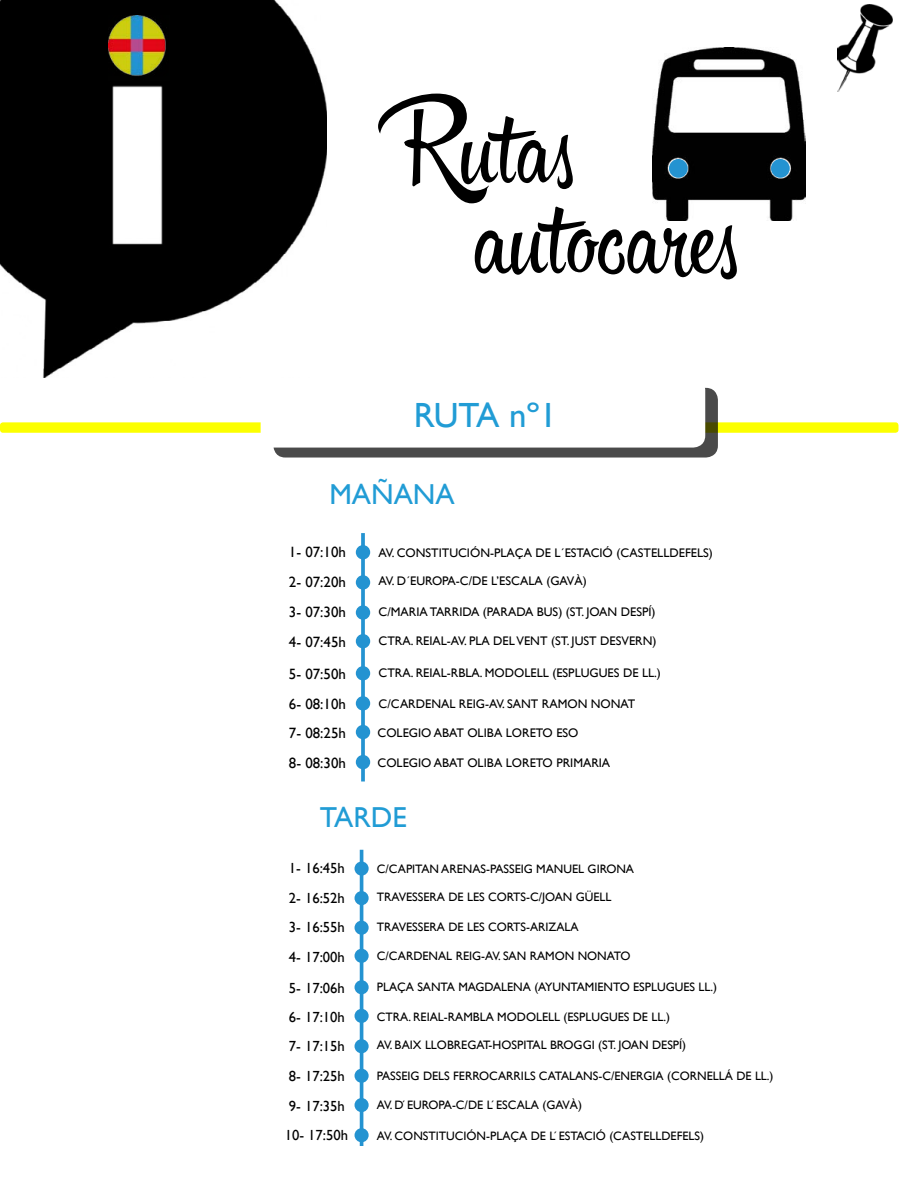
<style>
.page{position:relative;width:900px;height:1200px;background:#fff}
.page>*{position:absolute;margin:0;border:0;box-sizing:border-box;transform-origin:0 0}
.t1{font:98.55px/90.4px "Hipster Script Pro";color:#000}
.t2{font:34.95px "Gill Sans";color:#219cd5}
.t3{font:28.8px "Gill Sans";color:#219cd5}
.t4{font:15px/30px "Gill Sans";color:#000}
.t5{font:14.7px/29.5px "Gill Sans";color:#000;text-align:justify}
.t6{font:12.45px "Gill Sans";color:#000}
.t7{font:12.15px "Gill Sans";color:#000}
</style>
<div class="page">
<img style="left:0;top:0;width:327px;height:378px">
<img style="left:108px;top:15px;width:62px;height:66px">
<div style="left:0;top:422px;width:898px;height:11px;background:#fcff00;border-radius:3px"></div>
<img style="left:838px;top:4px;width:54px;height:87px">
<img style="left:653px;top:48px;width:153px;height:173px">
<div style="left:669px;top:159px;width:19px;height:19px;background:#2493d1;border-radius:50%"></div>
<div style="left:771px;top:159px;width:19px;height:19px;background:#2493d1;border-radius:50%"></div>
<div style="left:273px;top:388px;width:445px;height:70px;background:#4a4a4a;border-radius:12px"></div>
<div style="left:261px;top:378px;width:444px;height:70px;background:#fff;border-radius:12px"></div>
<svg style="left:361px;top:533px;width:4px;height:248px"></svg>
<div style="left:356px;top:545px;width:14px;height:14px;background:#2493d1;border-radius:50%"></div>
<div style="left:356px;top:575px;width:14px;height:15px;background:#2493d1;border-radius:50%"></div>
<div style="left:356px;top:605px;width:14px;height:15px;background:#2493d1;border-radius:50%"></div>
<div style="left:356px;top:634px;width:14px;height:14px;background:#2493d1;border-radius:50%"></div>
<div style="left:356px;top:666px;width:14px;height:14px;background:#2493d1;border-radius:50%"></div>
<div style="left:356px;top:725px;width:14px;height:14px;background:#2493d1;border-radius:50%"></div>
<div style="left:356px;top:696px;width:14px;height:15px;background:#2493d1;border-radius:50%"></div>
<div style="left:356px;top:755px;width:14px;height:14px;background:#2493d1;border-radius:50%"></div>
<hr style="left:360px;top:850px;width:3px;height:296px;background:#2493d1">
<div style="left:355px;top:862px;width:14px;height:14px;background:#2493d1;border-radius:50%"></div>
<div style="left:355px;top:891px;width:14px;height:14px;background:#2493d1;border-radius:50%"></div>
<div style="left:355px;top:921px;width:14px;height:14px;background:#2493d1;border-radius:50%"></div>
<div style="left:355px;top:949px;width:14px;height:14px;background:#2493d1;border-radius:50%"></div>
<div style="left:355px;top:980px;width:14px;height:14px;background:#2493d1;border-radius:50%"></div>
<div style="left:355px;top:1009px;width:14px;height:14px;background:#2493d1;border-radius:50%"></div>
<div style="left:355px;top:1039px;width:14px;height:14px;background:#2493d1;border-radius:50%"></div>
<div style="left:355px;top:1098px;width:14px;height:14px;background:#2493d1;border-radius:50%"></div>
<div style="left:355px;top:1069px;width:14px;height:14px;background:#2493d1;border-radius:50%"></div>
<div style="left:355px;top:1128px;width:14px;height:14px;background:#2493d1;border-radius:50%"></div>
<h1 class="t1" style="left:474px;top:100px;width:267px;text-indent:-74px">Rutas autocares</h1>
<h2 class="t2" style="left:414px;top:394px;width:145px">RUTA nº1</h2>
<h3 class="t3" style="left:329px;top:478px;width:127px">MAÑANA</h3>
<p class="t4" style="left:289px;top:537px;width:59px">1- 07:10h</p>
<p class="t4" style="left:289px;top:567px;width:59px">2- 07:20h</p>
<p class="t4" style="left:289px;top:597px;width:59px">3- 07:30h<br>4- 07:45h</p>
<p class="t4" style="left:289px;top:659px;width:59px">5- 07:50h<br>6- 08:10h</p>
<p class="t4" style="left:289px;top:718px;width:59px">7- 08:25h</p>
<p class="t6" style="left:379px;top:545px;width:336px">AV. CONSTITUCIÓN-PLAÇA DE L´ESTACIÓ (CASTELLDEFELS)</p>
<p class="t6" style="left:379px;top:574px;width:210px">AV. D´EUROPA-C/DE L’ESCALA (GAVÀ)</p>
<p class="t6" style="left:379px;top:604px;width:278px">C/MARIA TARRIDA (PARADA BUS) (ST. JOAN DESPÍ)</p>
<p class="t6" style="left:379px;top:634px;width:279px">CTRA. REIAL-AV. PLA DEL VENT (ST. JUST DESVERN)</p>
<p class="t6" style="left:379px;top:666px;width:284px">CTRA. REIAL-RBLA. MODOLELL (ESPLUGUES DE LL.)</p>
<p class="t6" style="left:379px;top:696px;width:258px">C/CARDENAL REIG-AV. SANT RAMON NONAT</p>
<p class="t6" style="left:378px;top:725px;width:202px">COLEGIO ABAT OLIBA LORETO ESO</p>
<p class="t4" style="left:289px;top:748px;width:59px">8- 08:30h</p>
<p class="t6" style="left:378px;top:756px;width:234px">COLEGIO ABAT OLIBA LORETO PRIMARIA</p>
<h3 class="t3" style="left:320px;top:800px;width:89px">TARDE</h3>
<p class="t5" style="left:289px;top:853px;width:57px">1- 16:45h 2- 16:52h 3- 16:55h 4- 17:00h</p>
<p class="t5" style="left:289px;top:973px;width:57px;line-height:29px">5- 17:06h 6- 17:10h 7- 17:15h</p>
<p class="t7" style="left:377px;top:862px;width:259px">C/CAPITAN ARENAS-PASSEIG MANUEL GIRONA</p>
<p class="t7" style="left:377px;top:890px;width:236px">TRAVESSERA DE LES CORTS-C/JOAN GÜELL</p>
<p class="t7" style="left:377px;top:919px;width:203px">TRAVESSERA DE LES CORTS-ARIZALA</p>
<p class="t7" style="left:377px;top:949px;width:255px">C/CARDENAL REIG-AV. SAN RAMON NONATO</p>
<p class="t7" style="left:377px;top:980px;width:342px">PLAÇA SANTA MAGDALENA (AYUNTAMIENTO ESPLUGUES LL.)</p>
<p class="t7" style="left:377px;top:1010px;width:295px">CTRA. REIAL-RAMBLA MODOLELL (ESPLUGUES DE LL.)</p>
<p class="t7" style="left:377px;top:1038px;width:311px">AV. BAIX LLOBREGAT-HOSPITAL BROGGI (ST. JOAN DESPÍ)</p>
<p class="t5" style="left:289px;top:1061px;width:57px">8- 17:25h</p>
<p class="t7" style="left:377px;top:1068px;width:398px">PASSEIG DELS FERROCARRILS CATALANS-C/ENERGIA (CORNELLÁ DE LL.)</p>
<p class="t5" style="left:289px;top:1091px;width:57px">9- 17:35h</p>
<p class="t7" style="left:377px;top:1097px;width:207px">AV. D ́EUROPA-C/DE L ́ESCALA (GAVÀ)</p>
<p class="t5" style="left:285px;top:1120px;width:65px">10- 17:50h</p>
<p class="t7" style="left:377px;top:1129px;width:329px">AV. CONSTITUCIÓN-PLAÇA DE L ́ESTACIÓ (CASTELLDEFELS)</p>
</div>
